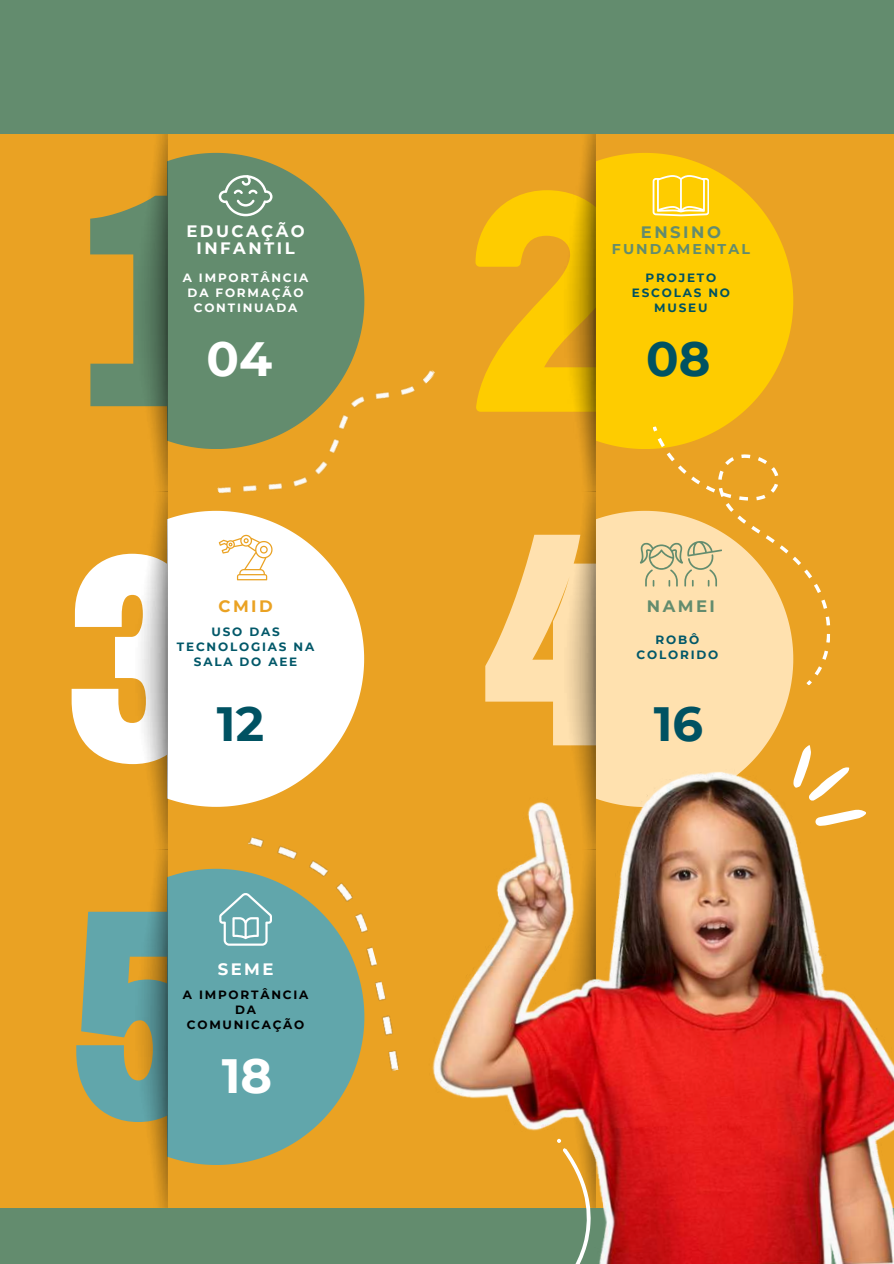
<style>
.page{position:relative;width:894px;height:1264px;background:#fff}
.page>*{position:absolute;margin:0;border:0;box-sizing:border-box;transform-origin:0 0}
.t1{font:700 48px "Montserrat";color:#005262}
.t2{font:700 48px "Montserrat";color:#fff}
.t3{font:700 16.5px/16.8px "Montserrat";letter-spacing:.15em;color:#fff;text-align:center}
.t4{font:700 16.5px "Montserrat";letter-spacing:.15em;color:#638c6e}
.t5{font:700 16.5px "Montserrat";color:#eaa223}
.t6{font:700 14.1px "Montserrat";letter-spacing:.15em;color:#638c6e}
.t7{font:700 12px/15px "Montserrat";letter-spacing:.15em;color:#025869;text-align:center}
.t8{font:700 12px/15px "Montserrat";letter-spacing:.15em;color:#fff;text-align:center}
.t9{font:700 12px/15px "Montserrat";letter-spacing:.15em;color:#000;text-align:center}
.t10{font:700 12px/15px "Montserrat";letter-spacing:.15em;color:#005262;text-align:center}
</style>
<div class="page">
<div style="left:0;top:0;width:893px;height:1263px;background:#eaa223"></div>
<svg style="left:90px;top:207px;width:42px;height:199px"></svg>
<svg style="left:475px;top:190px;width:121px;height:222px"></svg>
<svg style="left:72px;top:553px;width:60px;height:211px"></svg>
<svg style="left:507px;top:534px;width:89px;height:86px"></svg>
<svg style="left:76px;top:911px;width:56px;height:210px"></svg>
<svg style="left:167px;top:153px;width:197px;height:296px;background:#748e63"></svg>
<img style="left:132px;top:134px;width:35px;height:1073px">
<svg style="left:596px;top:153px;width:196px;height:296px;background:#fbc505"></svg>
<img style="left:561px;top:134px;width:34px;height:486px">
<svg style="left:219px;top:175px;width:53px;height:41px;background:#85a58d"></svg>
<svg style="left:652px;top:175px;width:56px;height:41px;background:#fed944"></svg>
<svg style="left:167px;top:511px;width:197px;height:295px;background:#fbf2e1"></svg>
<svg style="left:219px;top:541px;width:53px;height:39px;background:#fbeed7"></svg>
<div style="left:596px;top:511px;width:45px;height:109px;background:#ffe1af"></div>
<svg style="left:639px;top:541px;width:2px;height:45px"></svg>
<svg style="left:167px;top:868px;width:178px;height:296px;background:#6ea49c"></svg>
<div style="left:0;top:1207px;width:893px;height:56px;background:#638c6e"></div>
<svg style="left:219px;top:892px;width:28px;height:53px"></svg>
<img style="left:381px;top:620px;width:512px;height:643px">
<svg style="left:793px;top:745px;width:72px;height:81px"></svg>
<svg style="left:510px;top:1138px;width:115px;height:125px"></svg>
<div style="left:0;top:0;width:893px;height:134px;background:#638c6e"></div>
<svg style="left:652px;top:426px;width:5px;height:6px"></svg>
<svg style="left:641px;top:438px;width:202px;height:238px"></svg>
<svg style="left:806px;top:680px;width:5px;height:5px"></svg>
<img style="left:216px;top:322px;width:219px;height:219px">
<img style="left:247px;top:814px;width:158px;height:277px">
<h2 class="t3" style="left:186px;top:222px;width:120px">EDUCAÇÃO<br>INFANTIL</h2>
<h2 class="t4" style="left:640px;top:222px;width:81px">ENSINO</h2>
<p class="t6" style="left:611px;top:241px;width:140px">FUNDAMENTAL</p>
<p class="t8" style="left:183px;top:270px;width:127px">A IMPORTÂNCIA<br>DA FORMAÇÃO<br>CONTINUADA</p>
<p class="t10" style="left:631px;top:270px;width:100px">PROJETO<br>ESCOLAS NO<br>MUSEU</p>
<h1 class="t2" style="left:206px;top:329px;width:67px">04</h1>
<h1 class="t1" style="left:646px;top:329px;width:66px">08</h1>
<h2 class="t5" style="left:218px;top:596px;width:56px">CMID</h2>
<h2 class="t4" style="left:646px;top:596px;width:70px">NAMEI</h2>
<p class="t7" style="left:177px;top:624px;width:139px">USO DAS<br>TECNOLOGIAS NA<br>SALA DO AEE</p>
<p class="t7" style="left:636px;top:631px;width:83px">ROBÔ<br>COLORIDO</p>
<h1 class="t1" style="left:217px;top:695px;width:49px">12</h1>
<h1 class="t1" style="left:653px;top:695px;width:51px">16</h1>
<h2 class="t3" style="left:218px;top:960px;width:57px">SEME</h2>
<p class="t9" style="left:183px;top:986px;width:127px">A IMPORTÂNCIA<br>DA<br>COMUNICAÇÃO</p>
<h1 class="t2" style="left:222px;top:1046px;width:52px">18</h1>
</div>
